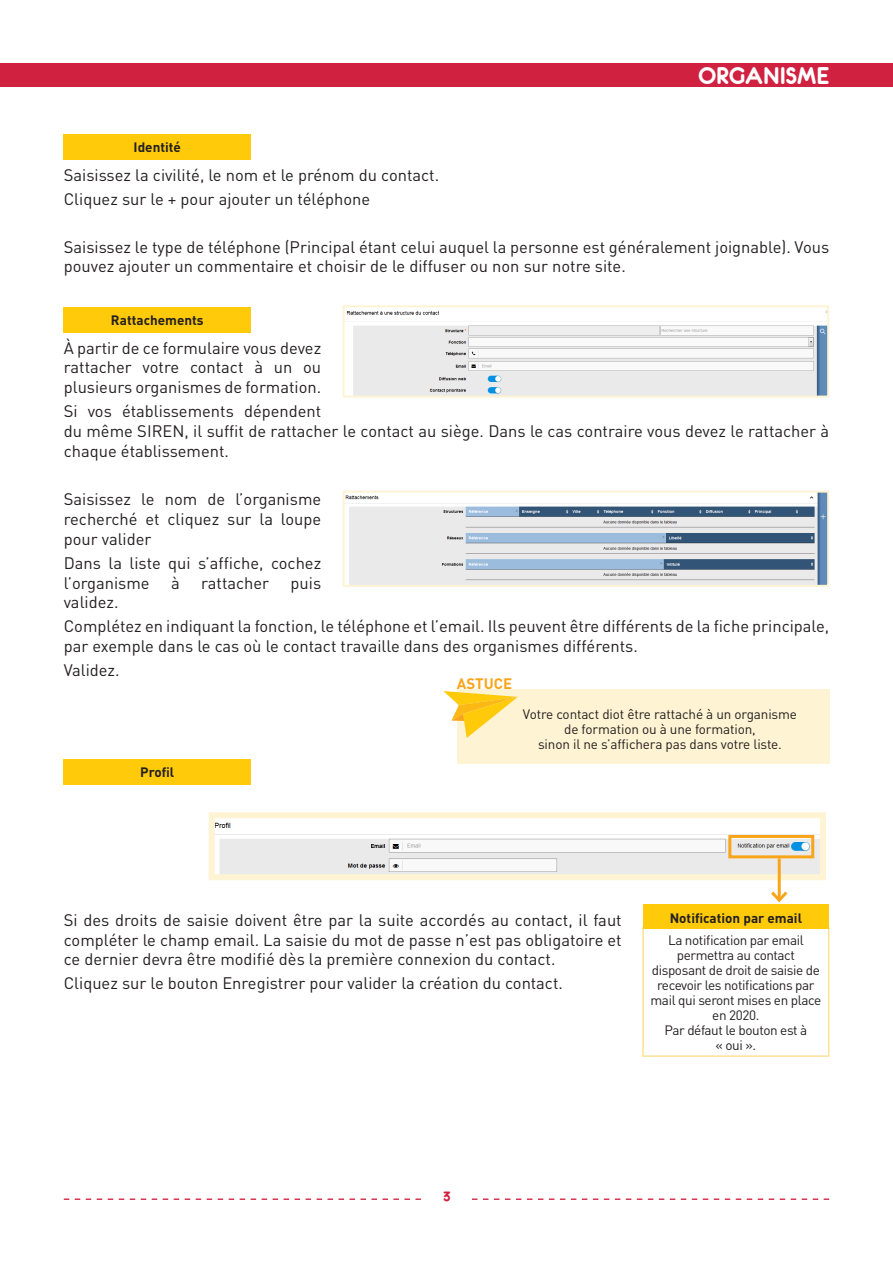
<style>
.page{position:relative;width:893px;height:1263px;background:#fff}
.page>*{position:absolute;margin:0;border:0;box-sizing:border-box;transform-origin:0 0}
.t1{font:25.8px "Eurofurencebold";color:#fff}
.texte{font:16.5px/19.8px "DIN";color:#231f20}
.texte-2{font:700 15px "DIN";color:#f9a51b}
.t2{font:15px "Eurofurencebold";color:#d12141}
.texte-3{font:13.5px/15px "DIN";letter-spacing:-.03em;color:#231f20;text-align:center}
.texte-4{font:13.5px/15px "DIN";letter-spacing:-.01em;color:#231f20;text-align:center}
.texte_de_bloc_jaune{font:700 13.5px "DIN";color:#231f20}
</style>
<div class="page">
<div style="left:0;top:64px;width:893px;height:23px;background:#d12141"></div>
<svg style="left:64px;top:1198px;width:357px;height:2px"></svg>
<svg style="left:472px;top:1198px;width:357px;height:2px"></svg>
<div style="left:64px;top:134px;width:187px;height:25px;background:#feca0a"></div>
<div style="left:64px;top:307px;width:187px;height:26px;background:#feca0a"></div>
<div style="left:64px;top:759px;width:187px;height:25px;background:#feca0a"></div>
<svg style="left:342px;top:305px;width:487px;height:93px"></svg>
<svg style="left:342px;top:490px;width:487px;height:97px;background:#c9d0d7"></svg>
<svg style="left:208px;top:812px;width:618px;height:71px"></svg>
<div style="left:728px;top:835px;width:86px;height:23px;border:3px solid #f9a51b"></div>
<div style="left:642px;top:927px;width:187px;height:130px;border:2px solid #ffe192"></div>
<div style="left:643px;top:904px;width:186px;height:25px;background:#feca0a"></div>
<hr style="left:778px;top:858px;width:3px;height:42px;background:#f9a51b">
<svg style="left:771px;top:888px;width:17px;height:15px"></svg>
<div style="left:457px;top:689px;width:372px;height:74px;background:#fef3d2"></div>
<svg style="left:443px;top:691px;width:75px;height:47px"></svg>
<h1 class="t1" style="left:699px;top:63px;width:132px">ORGANISME</h1>
<p class="texte_de_bloc_jaune" style="left:134px;top:139px;width:49px">Identité</p>
<p class="texte" style="left:64px;top:164px;width:377px">Saisissez la civilité, le nom et le prénom du contact.</p>
<p class="texte" style="left:64px;top:188px;width:308px">Cliquez sur le + pour ajouter un téléphone</p>
<p class="texte" style="left:64px;top:236px;width:767px">Saisissez le type de téléphone (Principal étant celui auquel la personne est généralement joignable). Vous pouvez ajouter un commentaire et choisir de le diffuser ou non sur notre site.</p>
<p class="texte_de_bloc_jaune" style="left:111px;top:312px;width:94px">Rattachements</p>
<p class="texte" style="left:64px;top:337px;width:259px;text-align:justify">À partir de ce formulaire vous devez rattacher votre contact à un ou plusieurs organismes de formation.</p>
<p class="texte" style="left:64px;top:401px;width:767px">Si vos établissements dépendent<br>du même SIREN, il suffit de rattacher le contact au siège. Dans le cas contraire vous devez le rattacher à chaque établissement.</p>
<p class="texte" style="left:64px;top:489px;width:259px;text-align:justify">Saisissez le nom de l’organisme recherché et cliquez sur la loupe pour valider</p>
<p class="texte" style="left:64px;top:552px;width:259px">Dans la liste qui s’affiche, cochez l’organisme</p>
<p class="texte" style="left:171px;top:572px;width:10px">à</p>
<p class="texte" style="left:201px;top:572px;width:70px">rattacher</p>
<p class="texte" style="left:291px;top:572px;width:32px">puis</p>
<p class="texte" style="left:64px;top:592px;width:56px">validez.</p>
<p class="texte" style="left:64px;top:616px;width:767px">Complétez en indiquant la fonction, le téléphone et l’email. Ils peuvent être différents de la fiche principale, par exemple dans le cas où le contact travaille dans des organismes différents.</p>
<p class="texte" style="left:64px;top:660px;width:57px">Validez.</p>
<p class="texte-2" style="left:457px;top:673px;width:57px">ASTUCE</p>
<p class="texte_de_bloc_jaune" style="left:140px;top:764px;width:36px">Profil</p>
<p class="texte-4" style="left:523px;top:706px;width:276px">Votre contact diot être rattaché à un organisme de formation ou à une formation,</p>
<p class="texte-4" style="left:538px;top:736px;width:245px">sinon il ne s’affichera pas dans votre liste.</p>
<p class="texte" style="left:64px;top:910px;width:559px;text-align:justify">Si des droits de saisie doivent être par la suite accordés au contact, il faut compléter le champ email. La saisie du mot de passe n’est pas obligatoire et ce dernier devra être modifié dès la première connexion du contact.</p>
<p class="texte" style="left:64px;top:973px;width:501px">Cliquez sur le bouton Enregistrer pour valider la création du contact.</p>
<p class="texte_de_bloc_jaune" style="left:670px;top:909px;width:134px">Notification par email</p>
<p class="texte-3" style="left:650px;top:932px;width:172px">La notification par email permettra au contact disposant de droit de saisie de recevoir les notifications par mail qui seront mises en place en 2020.</p>
<p class="texte-3" style="left:664px;top:1022px;width:144px">Par défaut le bouton est à « oui ».</p>
<p class="t2" style="left:443px;top:1187px;width:9px">3</p>
</div>
